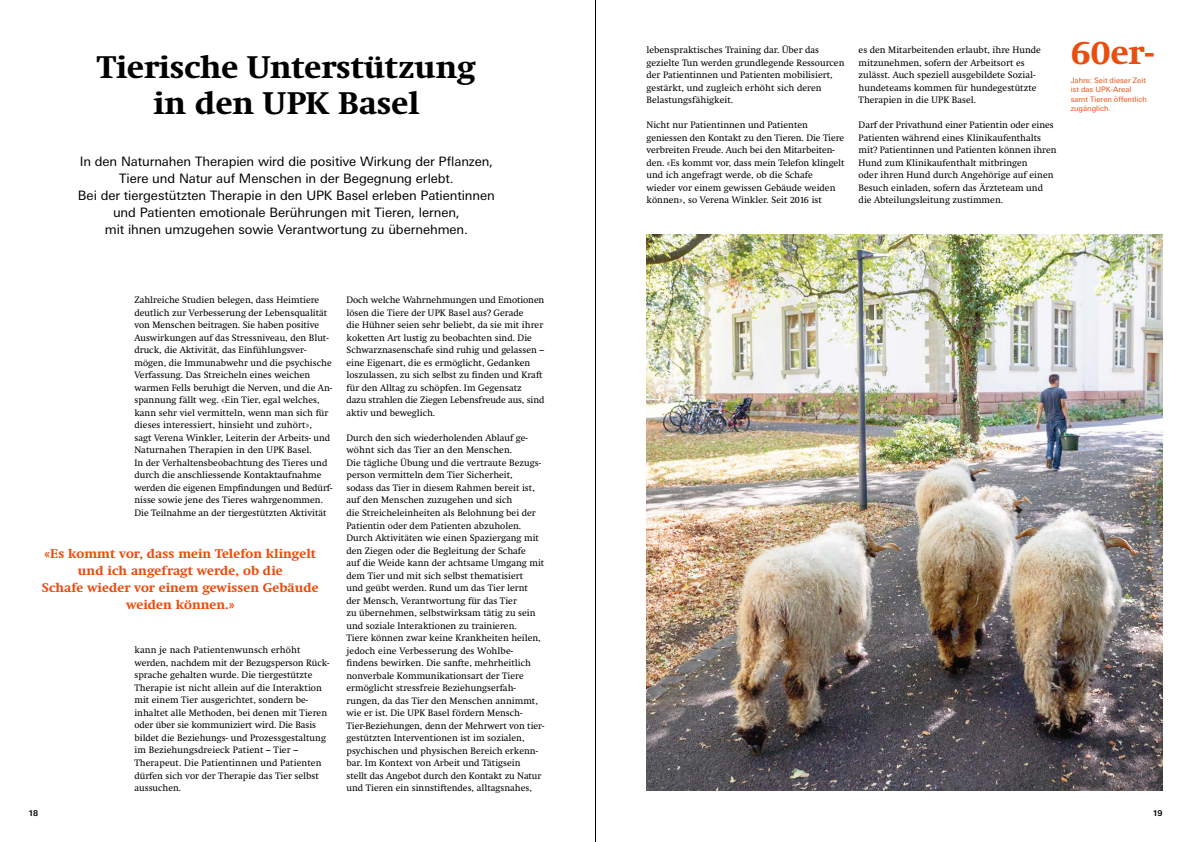
<style>
.page{position:relative;width:1191px;height:842px;background:#fff}
.page>*{position:absolute;margin:0;border:0;box-sizing:border-box;transform-origin:0 0}
.t1{font:700 34px "Swift Neue LT Pro";color:#e94e0f}
.t2{font:700 32px/36px "Swift Neue LT Pro";color:#000;text-align:center}
.t3{font:13px/17px "Univers Next Pro";letter-spacing:-.005em;color:#000;text-align:center}
.t4{font:700 13px/17px "Swift Neue LT Pro";letter-spacing:.005em;color:#e94e0f;text-align:center}
.t5{font:9.5px/12.5px "Swift Neue LT Pro";letter-spacing:.005em;color:#000}
.t6{font:700 8px "Univers Next Pro";color:#000}
.t7{font:7.5px/9.5px "Univers Next Pro";letter-spacing:.005em;color:#e94e0f}
</style>
<div class="page">
<hr style="left:595px;top:0;width:1px;height:842px;background:#000">
<img style="left:646px;top:234px;width:516px;height:557px">
<h2 class="t2" style="left:97px;top:49px;width:380px">Tierische Unterstützung in den UPK Basel</h2>
<p class="t3" style="left:78px;top:153px;width:418px">In den Naturnahen Therapien wird die positive Wirkung der Pflanzen, Tiere und Natur auf Menschen in der Begegnung erlebt.<br>Bei der tiergestützten Therapie in den UPK Basel erleben Patientinnen und Patienten emotionale Berührungen mit Tieren, lernen,<br>mit ihnen umzugehen sowie Verantwortung zu übernehmen.</p>
<p class="t5" style="left:134px;top:294px;width:199px">Zahlreiche Studien belegen, dass Heimtiere deutlich zur Verbesserung der Lebensqualität von Menschen beitragen. Sie haben positive Auswirkungen auf das Stressniveau, den Blut&shy;druck, die Aktivität, das Einfühlungsver&shy;mögen, die Immunabwehr und die psychische Verfassung. Das Streicheln eines weichen warmen Fells beruhigt die Nerven, und die An&shy;spannung fällt weg. «Ein Tier, egal welches, kann sehr viel vermitteln, wenn man sich für dieses interessiert, hinsieht und zuhört»,<br>sagt Verena Winkler, Leiterin der Arbeits- und Naturnahen Therapien in den UPK Basel.<br>In der Verhaltensbeobachtung des Tieres und durch die anschliessende Kontaktaufnahme werden die eigenen Empfindungen und Bedürf&shy;nisse sowie jene des Tieres wahrgenommen.<br>Die Teilnahme an der tiergestützten Aktivität</p>
<h3 class="t4" style="left:42px;top:545px;width:278px">«Es kommt vor, dass mein Telefon klingelt und ich angefragt werde, ob die<br>Schafe wieder vor einem gewissen Gebäude weiden können.»</h3>
<p class="t5" style="left:134px;top:644px;width:197px">kann je nach Patientenwunsch erhöht werden, nachdem mit der Bezugsperson Rück&shy;sprache gehalten wurde. Die tiergestützte Therapie ist nicht allein auf die Interaktion mit einem Tier ausgerichtet, sondern be&shy;inhaltet alle Methoden, bei denen mit Tieren oder über sie kommuniziert wird. Die Basis bildet die Beziehungs- und Prozessgestaltung im Beziehungsdreieck Patient – Tier – Therapeut. Die Patientinnen und Patienten dürfen sich vor der Therapie das Tier selbst aussuchen.</p>
<p class="t5" style="left:346px;top:294px;width:199px">Doch welche Wahrnehmungen und Emotionen lösen die Tiere der UPK Basel aus? Gerade<br>die Hühner seien sehr beliebt, da sie mit ihrer koketten Art lustig zu beobachten sind. Die Schwarznasenschafe sind ruhig und gelassen – eine Eigenart, die es ermöglicht, Gedanken loszulassen, zu sich selbst zu finden und Kraft für den Alltag zu schöpfen. Im Gegensatz<br>dazu strahlen die Ziegen Lebensfreude aus, sind aktiv und beweglich.</p>
<p class="t5" style="left:346px;top:431px;width:199px">Durch den sich wiederholenden Ablauf ge&shy;wöhnt sich das Tier an den Menschen.<br>Die tägliche Übung und die vertraute Bezugs&shy;person vermitteln dem Tier Sicherheit,<br>sodass das Tier in diesem Rahmen bereit ist, auf den Menschen zuzugehen und sich<br>die Streicheleinheiten als Belohnung bei der Patientin oder dem Patienten abzuholen.<br>Durch Aktivitäten wie einen Spaziergang mit den Ziegen oder die Begleitung der Schafe<br>auf die Weide kann der achtsame Umgang mit dem Tier und mit sich selbst thematisiert<br>und geübt werden. Rund um das Tier lernt der Mensch, Verantwortung für das Tier<br>zu übernehmen, selbstwirksam tätig zu sein und soziale Interaktionen zu trainieren.<br>Tiere können zwar keine Krankheiten heilen, jedoch eine Verbesserung des Wohlbe&shy;findens bewirken. Die sanfte, mehrheitlich nonverbale Kommunikationsart der Tiere ermöglicht stressfreie Beziehungserfah&shy;rungen, da das Tier den Menschen annimmt, wie er ist. Die UPK Basel fördern Mensch-Tier-Beziehungen, denn der Mehrwert von tier&shy;gestützten Interventionen ist im sozialen, psychischen und physischen Bereich erkenn&shy;bar. Im Kontext von Arbeit und Tätigsein<br>stellt das Angebot durch den Kontakt zu Natur und Tieren ein sinnstiftendes, alltagsnahes,</p>
<p class="t5" style="left:646px;top:44px;width:199px">lebenspraktisches Training dar. Über das gezielte Tun werden grundlegende Ressourcen der Patientinnen und Patienten mobilisiert, gestärkt, und zugleich erhöht sich deren Belastungsfähigkeit.</p>
<p class="t5" style="left:646px;top:119px;width:199px">Nicht nur Patientinnen und Patienten geniessen den Kontakt zu den Tieren. Die Tiere verbreiten Freude. Auch bei den Mitarbeiten&shy;den. «Es kommt vor, dass mein Telefon klingelt und ich angefragt werde, ob die Schafe<br>wieder vor einem gewissen Gebäude weiden können», so Verena Winkler. Seit 2016 ist</p>
<p class="t5" style="left:858px;top:44px;width:184px">es den Mitarbeitenden erlaubt, ihre Hunde mitzunehmen, sofern der Arbeitsort es zulässt. Auch speziell ausgebildete Sozial&shy;hundeteams kommen für hundegestützte Therapien in die UPK Basel.</p>
<p class="t5" style="left:858px;top:119px;width:199px">Darf der Privathund einer Patientin oder eines Patienten während eines Klinikaufenthalts mit? Patientinnen und Patienten können ihren Hund zum Klinikaufenthalt mitbringen<br>oder ihren Hund durch Angehörige auf einen Besuch einladen, sofern das Ärzteteam und die Abteilungsleitung zustimmen.</p>
<h1 class="t1" style="left:1070px;top:33px;width:85px">60er-</h1>
<p class="t7" style="left:1070px;top:76px;width:78px">Jahre: Seit dieser Zeit ist das UPK-Areal samt Tieren öffentlich zugänglich.</p>
<p class="t6" style="left:28px;top:808px;width:11px">18</p>
<p class="t6" style="left:1152px;top:808px;width:11px">19</p>
</div>
